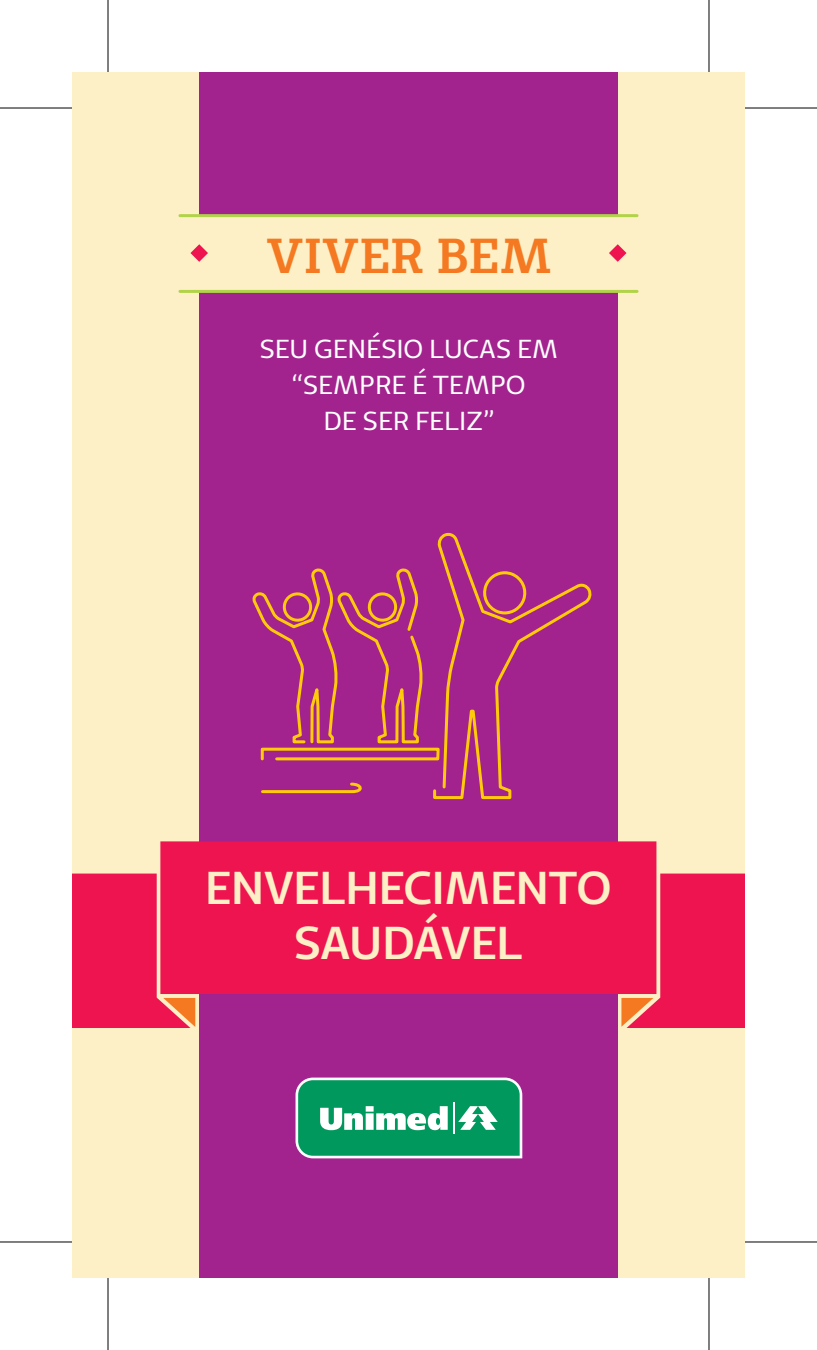
<style>
.page{position:relative;width:817px;height:1350px;background:#fff}
.page>*{position:absolute;margin:0;border:0;box-sizing:border-box;transform-origin:0 0}
.t1{font:600 49px "Unimed Slab";letter-spacing:.025em;color:#f47921}
.t2{font:600 46px/55.2px "Unimed Sans";letter-spacing:-.02em;color:#fef0c6;text-align:center}
.t3{font:26px/36px "Unimed Sans";letter-spacing:-.005em;color:#fff;text-align:center}
</style>
<div class="page">
<hr style="left:108px;top:0;width:1px;height:72px;background:#000">
<hr style="left:0;top:108px;width:72px;height:1px;background:#000">
<hr style="left:0;top:1242px;width:72px;height:1px;background:#000">
<hr style="left:108px;top:1278px;width:1px;height:72px;background:#000">
<hr style="left:709px;top:0;width:1px;height:72px;background:#000">
<hr style="left:745px;top:108px;width:72px;height:1px;background:#000">
<hr style="left:745px;top:1242px;width:72px;height:1px;background:#000">
<hr style="left:709px;top:1278px;width:1px;height:72px;background:#000">
<div style="left:72px;top:72px;width:673px;height:1206px;background:#fef0c6"></div>
<div style="left:199px;top:72px;width:419px;height:1206px;background:#a2238e"></div>
<svg style="left:296px;top:1077px;width:226px;height:81px;background:#36ab7e"></svg>
<hr style="left:453px;top:1102px;width:1px;height:32px;background:#fff">
<svg style="left:72px;top:873px;width:123px;height:155px;background:#ee2254"></svg>
<div style="left:160px;top:841px;width:496px;height:153px;background:#ed1450"></div>
<svg style="left:621px;top:873px;width:124px;height:155px;background:#ed2154"></svg>
<div style="left:140px;top:216px;width:516px;height:74px;background:#fef0c6"></div>
<svg style="left:190px;top:244px;width:18px;height:18px"></svg>
<svg style="left:609px;top:244px;width:17px;height:18px"></svg>
<hr style="left:180px;top:290px;width:457px;height:3px;background:#b1d349">
<hr style="left:180px;top:214px;width:457px;height:3px;background:#b1d349">
<svg style="left:252px;top:532px;width:340px;height:268px"></svg>
<svg style="left:260px;top:781px;width:107px;height:14px"></svg>
<h1 class="t1" style="left:267px;top:224px;width:286px">VIVER BEM</h1>
<p class="t3" style="left:259px;top:330px;width:300px">SEU GENÉSIO LUCAS EM “SEMPRE É TEMPO<br>DE SER FELIZ”</p>
<h2 class="t2" style="left:205px;top:859px;width:408px">ENVELHECIMENTO<br>SAUDÁVEL</h2>
</div>
